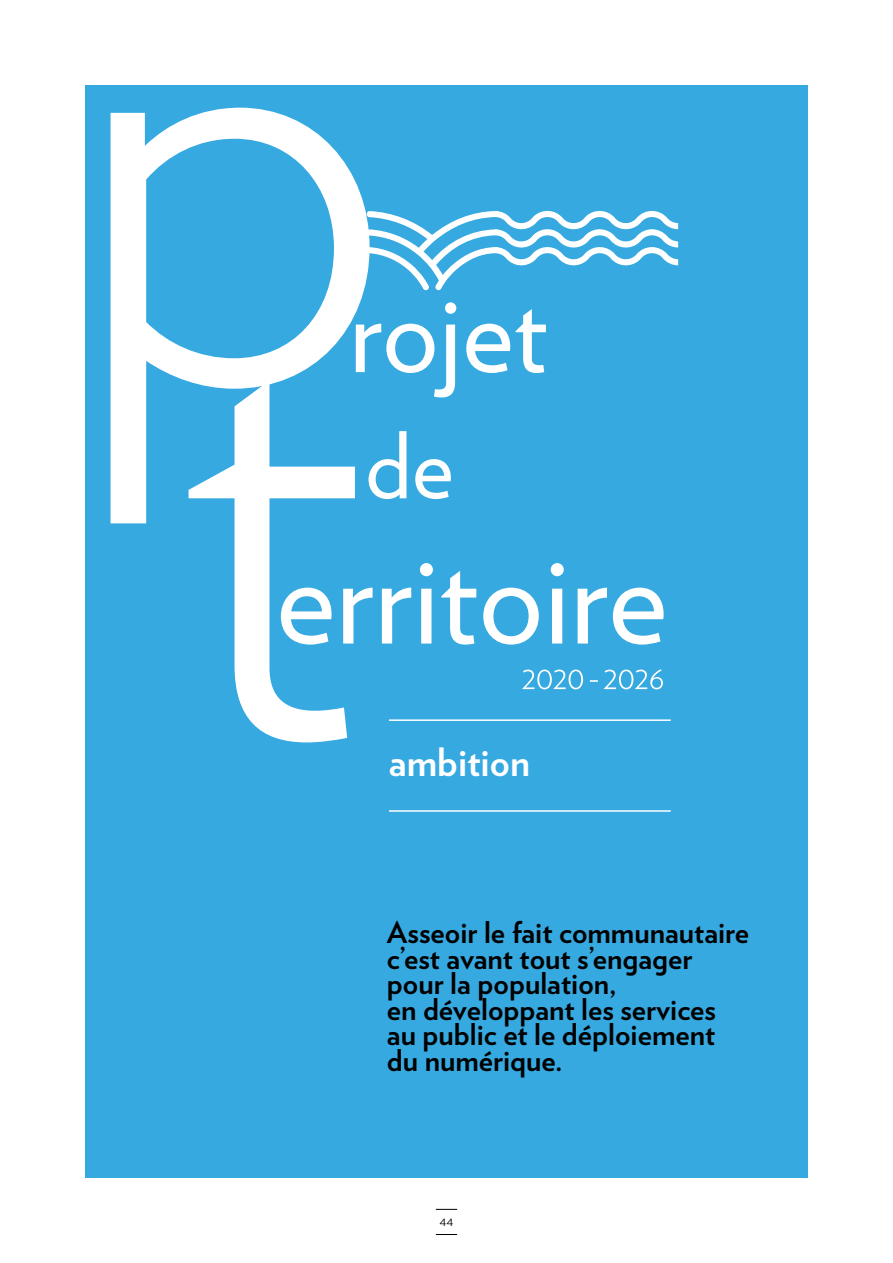
<style>
.page{position:relative;width:893px;height:1263px;background:#fff}
.page>*{position:absolute;margin:0;border:0;box-sizing:border-box;transform-origin:0 0}
.t1{font:700 39px "Verlag";color:#fff}
.t2{font:700 30px/25.5px "Verlag";color:#000}
.t3{font:10.5px "Gotham";color:#000}
</style>
<div class="page">
<svg style="left:436px;top:1234px;width:21px;height:1px"></svg>
<svg style="left:436px;top:1209px;width:21px;height:1px"></svg>
<div style="left:85px;top:85px;width:723px;height:1093px;background:#36a9e1"></div>
<hr style="left:389px;top:719px;width:282px;height:2px;background:#fff">
<hr style="left:389px;top:810px;width:282px;height:2px;background:#fff">
<svg style="left:370px;top:210px;width:308px;height:81px"></svg>
<svg style="left:111px;top:108px;width:259px;height:415px"></svg>
<svg style="left:189px;top:380px;width:166px;height:362px"></svg>
<svg style="left:281px;top:563px;width:383px;height:82px"></svg>
<svg style="left:369px;top:431px;width:82px;height:68px"></svg>
<svg style="left:356px;top:302px;width:190px;height:95px"></svg>
<svg style="left:522px;top:669px;width:141px;height:20px"></svg>
<h1 class="t1" style="left:389px;top:731px;width:143px">ambition</h1>
<p class="t2" style="left:387px;top:918px;width:364px">Asseoir le fait communautaire c’est avant tout s’engager pour la population,<br>en développant les services au public et le déploiement du numérique.</p>
<p class="t3" style="left:439px;top:1216px;width:16px">44</p>
</div>
